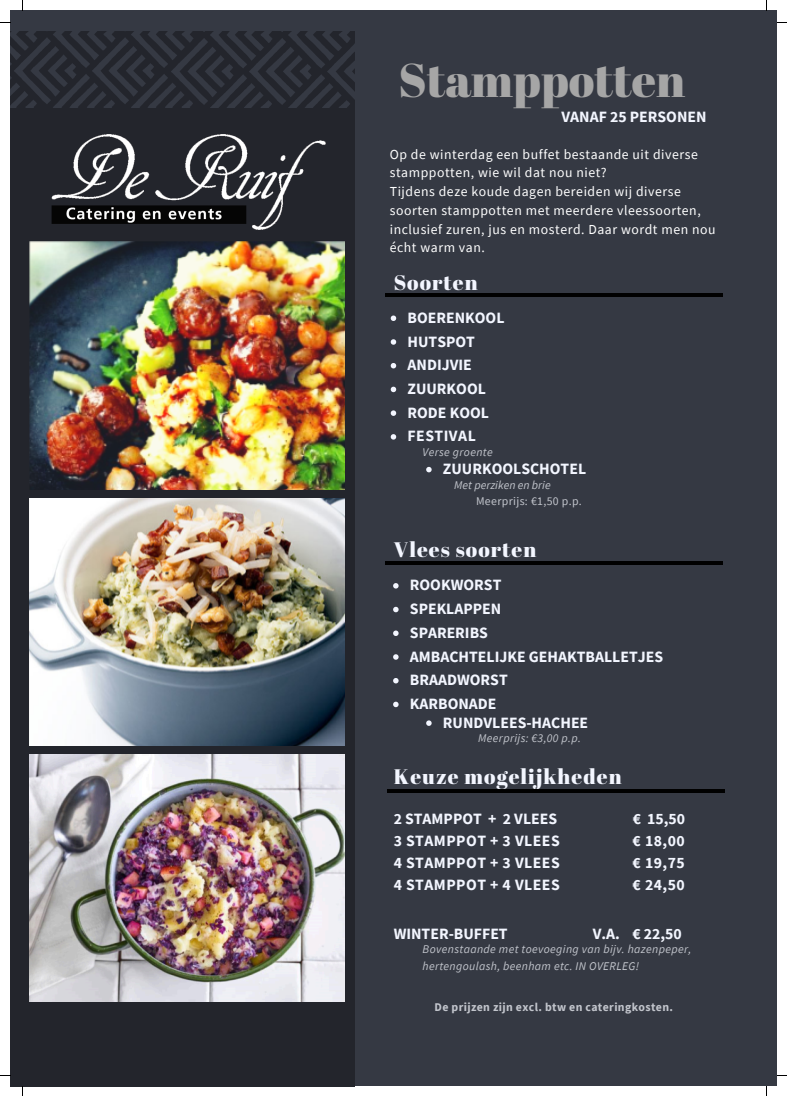
<style>
.page{position:relative;width:787px;height:1096px;background:#fff}
.page>*{position:absolute;margin:0;border:0;box-sizing:border-box;transform-origin:0 0}
.t1{font:47.25px "Abril Fatface";color:#a6a6a6}
.t2{font:21px "Abril Fatface";letter-spacing:.05em;color:#f3f6ff}
.t3{font:700 15.75px "Source Sans Pro";color:#f3f6ff}
.t4{font:700 15.75px "Source Sans Pro";letter-spacing:.03em;color:#f3f6ff}
.t5{font:13.75px/18.8px "Source Sans Pro";letter-spacing:.04em;color:#fff}
.t6{font:italic 11.75px/16.4px "Source Sans Pro";letter-spacing:.03em;color:#c2c5cc}
.t7{font:700 11.75px "Source Sans Pro";letter-spacing:.03em;color:#c2c5cc}
.t8{font:11.75px "Source Sans Pro";letter-spacing:.03em;color:#c2c5cc}
.t9{font:italic 11.75px "Source Sans Pro";color:#c2c5cc}
</style>
<div class="page">
<div style="left:10px;top:10px;width:767px;height:1076px;background:#353943"></div>
<div style="left:10px;top:31px;width:345px;height:1055px;background:#23252c"></div>
<hr style="left:385px;top:562px;width:338px;height:2px;background:#000">
<svg style="left:391px;top:315px;width:5px;height:6px"></svg>
<svg style="left:391px;top:339px;width:5px;height:6px"></svg>
<svg style="left:391px;top:363px;width:5px;height:5px"></svg>
<svg style="left:391px;top:386px;width:5px;height:6px"></svg>
<svg style="left:391px;top:410px;width:5px;height:6px"></svg>
<svg style="left:391px;top:434px;width:5px;height:5px"></svg>
<hr style="left:385px;top:294px;width:338px;height:3px;background:#000">
<img style="left:30px;top:242px;width:315px;height:247px">
<img style="left:30px;top:498px;width:315px;height:247px">
<img style="left:30px;top:754px;width:315px;height:247px">
<img style="left:36px;top:134px;width:306px;height:108px">
<svg style="left:393px;top:583px;width:6px;height:5px"></svg>
<svg style="left:393px;top:606px;width:6px;height:6px"></svg>
<svg style="left:393px;top:630px;width:6px;height:6px"></svg>
<svg style="left:393px;top:654px;width:6px;height:5px"></svg>
<svg style="left:393px;top:678px;width:6px;height:5px"></svg>
<svg style="left:393px;top:701px;width:6px;height:6px"></svg>
<hr style="left:387px;top:789px;width:337px;height:3px;background:#000">
<svg style="left:426px;top:720px;width:6px;height:5px"></svg>
<svg style="left:426px;top:467px;width:6px;height:5px"></svg>
<svg style="left:0;top:0;width:355px;height:107px"></svg>
<p class="t1" style="left:398px;top:47px;width:288px">Stamppotten</p>
<p class="t3" style="left:561px;top:107px;width:147px">VANAF 25 PERSONEN</p>
<h2 class="t5" style="left:390px;top:144px;width:327px">Op de winterdag een buffet bestaande uit diverse stamppotten, wie wil dat nou niet?<br>Tijdens deze koude dagen bereiden wij diverse soorten stamppotten met meerdere vleessoorten, inclusief zuren, jus en mosterd. Daar wordt men nou écht warm van.</h2>
<h1 class="t2" style="left:394px;top:268px;width:86px">Soorten</h1>
<h3 class="t3" style="left:407px;top:307px;width:98px">BOERENKOOL</h3>
<h5 class="t3" style="left:407px;top:331px;width:69px">HUTSPOT</h5>
<h2 class="t3" style="left:407px;top:355px;width:66px">ANDIJVIE</h2>
<p class="t3" style="left:407px;top:378px;width:80px">ZUURKOOL</p>
<p class="t3" style="left:407px;top:402px;width:83px">RODE KOOL</p>
<p class="t4" style="left:407px;top:426px;width:70px">FESTIVAL</p>
<p class="t6" style="left:422px;top:443px;width:72px">Verse groente</p>
<p class="t3" style="left:443px;top:458px;width:145px">ZUURKOOLSCHOTEL</p>
<p class="t9" style="left:454px;top:477px;width:98px">Met perziken en brie</p>
<p class="t8" style="left:476px;top:493px;width:107px">Meerprijs: €1,50 p.p.</p>
<p class="t2" style="left:394px;top:534px;width:144px">Vlees soorten</p>
<p class="t3" style="left:410px;top:575px;width:93px">ROOKWORST</p>
<p class="t3" style="left:410px;top:598px;width:93px">SPEKLAPPEN</p>
<p class="t3" style="left:410px;top:622px;width:80px">SPARERIBS</p>
<p class="t3" style="left:410px;top:646px;width:255px">AMBACHTELIJKE GEHAKTBALLETJES</p>
<p class="t3" style="left:410px;top:669px;width:99px">BRAADWORST</p>
<h2 class="t3" style="left:410px;top:693px;width:88px">KARBONADE</h2>
<p class="t6" style="left:478px;top:729px;width:104px">Meerprijs: €3,00 p.p.</p>
<p class="t2" style="left:394px;top:762px;width:229px">Keuze mogelijkheden</p>
<p class="t3" style="left:443px;top:712px;width:147px">RUNDVLEES-HACHEE</p>
<p class="t3" style="left:394px;top:808px;width:165px">2 STAMPPOT + 2 VLEES</p>
<p class="t3" style="left:633px;top:808px;width:54px">€ 15,50</p>
<p class="t4" style="left:394px;top:830px;width:168px">3 STAMPPOT + 3 VLEES</p>
<p class="t3" style="left:633px;top:830px;width:54px">€ 18,00</p>
<p class="t4" style="left:394px;top:852px;width:168px">4 STAMPPOT + 3 VLEES</p>
<p class="t3" style="left:633px;top:852px;width:54px">€ 19,75</p>
<p class="t4" style="left:394px;top:874px;width:168px">4 STAMPPOT + 4 VLEES</p>
<p class="t3" style="left:633px;top:874px;width:54px">€ 24,50</p>
<p class="t3" style="left:394px;top:923px;width:116px">WINTER-BUFFET</p>
<p class="t3" style="left:593px;top:923px;width:91px">V.A. € 22,50</p>
<p class="t6" style="left:422px;top:940px;width:270px">Bovenstaande met toevoeging van bijv. hazenpeper, hertengoulash, beenham etc. IN OVERLEG!</p>
<p class="t7" style="left:435px;top:999px;width:240px">De prijzen zijn excl. btw en cateringkosten.</p>
</div>
